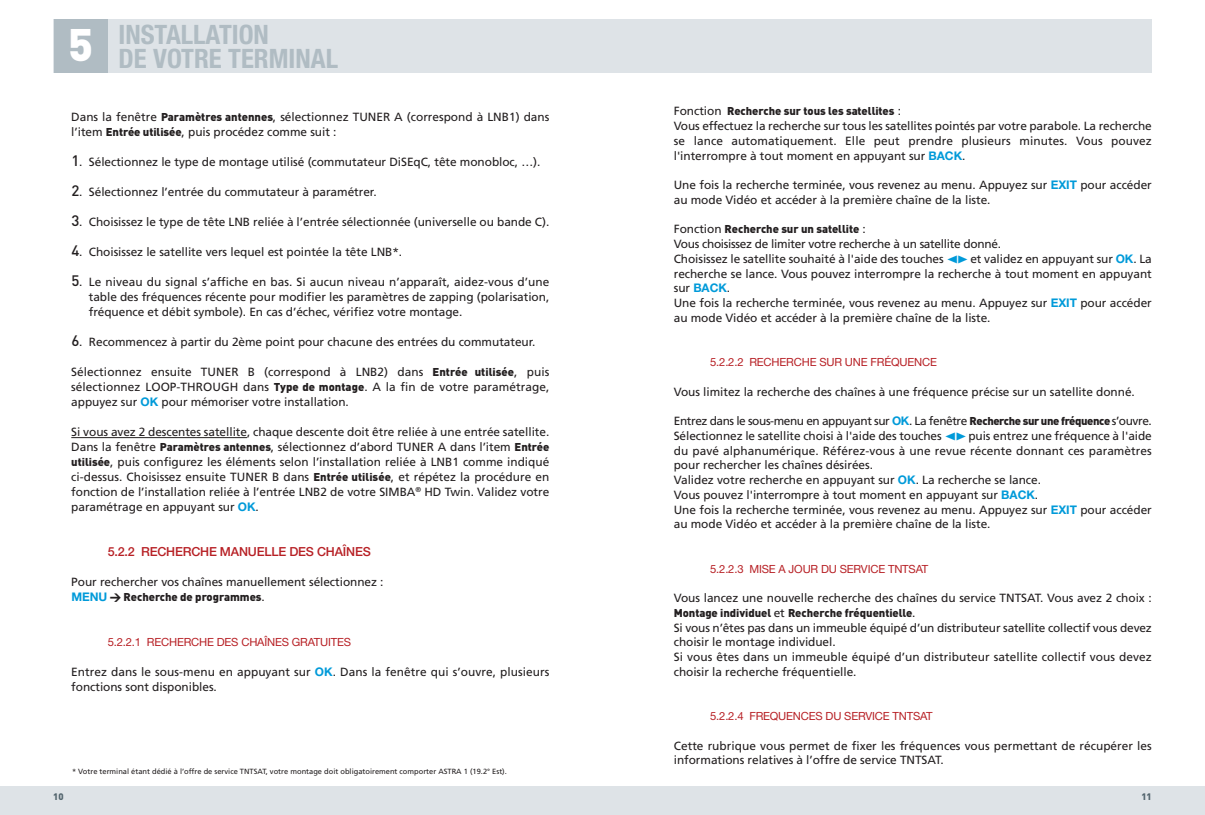
<style>
.page{position:relative;width:1205px;height:815px;background:#fff}
.page>*{position:absolute;margin:0;border:0;box-sizing:border-box;transform-origin:0 0}
.t1{font:700 condensed 26.75px/24.5px "Helvetica Neue LT Std";color:#b0bcc3}
.t2{font:500 12.5px "Helvetica Neue";letter-spacing:-.015em;color:#b72025}
.t3{font:11.88px/14.8px "Frutiger LT Std";letter-spacing:-.005em;color:#231f20}
.t4{font:900 11.25px "DIN";letter-spacing:-.005em;color:#231f20}
.t5{font:11.25px "Helvetica Neue LT Std";letter-spacing:-.015em;color:#b72025}
.t6{font:900 9.38px "DIN";color:#53656e}
.t7{font:7.5px "Frutiger LT Std";color:#231f20}
.s1{font-family:"DIN";font-weight:900;font-size:11.25px}
.s2{font-family:"DIN";font-weight:500;font-size:15px}
.s3{font-family:"Helvetica Neue LT Std";font-weight:700;color:#009ad9}
.s4{font-family:"Helvetica Neue LT Std";font-weight:700;font-size:11.88px;color:#009ad9}
.s5{font-family:"Frutiger LT Std";font-weight:400;font-size:11.88px}
.s6{font-family:"Zeal";color:#009ad9}
</style>
<div class="page">
<div style="left:602px;top:20px;width:550px;height:53px;background:#dee3e7"></div>
<div style="left:602px;top:787px;width:603px;height:28px;background:#dee3e7"></div>
<div style="left:0;top:787px;width:602px;height:28px;background:#dee3e7"></div>
<div style="left:53px;top:20px;width:549px;height:53px;background:#dee3e7"></div>
<div style="left:55px;top:20px;width:53px;height:53px;background:#b0bcc3"></div>
<hr style="left:71px;top:437px;width:176px;height:1px;background:#231f20">
<h1 class="t1" style="left:68px;top:24px;width:271px;text-indent:50px">INSTALLATION<br><sup>5</sup> DE VOTRE TERMINAL</h1>
<p class="t3" style="left:71px;top:111px;width:479px">Dans la fenêtre <span class="s1">Paramètres antennes</span>, sélectionnez TUNER A (correspond à LNB1) dans l’item <span class="s1">Entrée utilisée</span>, puis procédez comme suit :</p>
<p class="t3" style="left:71px;top:156px;width:470px"><span class="s2">1</span>. Sélectionnez le type de montage utilisé (commutateur DiSEqC, tête monobloc, …).</p>
<p class="t3" style="left:71px;top:186px;width:307px"><span class="s2">2</span>. Sélectionnez l’entrée du commutateur à paramétrer.</p>
<p class="t3" style="left:71px;top:216px;width:479px"><span class="s2">3</span>. Choisissez le type de tête LNB reliée à l’entrée sélectionnée (universelle ou bande C).</p>
<p class="t3" style="left:71px;top:246px;width:332px"><span class="s2">4</span>. Choisissez le satellite vers lequel est pointée la tête LNB*.</p>
<p class="t3" style="left:89px;top:276px;width:462px;text-align:justify;text-indent:-17px"><span class="s2">5</span>. Le niveau du signal s’affiche en bas. Si aucun niveau n’apparaît, aidez-vous d’une table des fréquences récente pour modifier les paramètres de zapping (polarisation, fréquence et débit symbole). En cas d’échec, vérifiez votre montage.</p>
<p class="t3" style="left:71px;top:336px;width:466px"><span class="s2">6</span>. Recommencez à partir du 2ème point pour chacune des entrées du commutateur.</p>
<p class="t3" style="left:71px;top:366px;width:479px;text-align:justify">Sélectionnez ensuite TUNER B (correspond à LNB2) dans <span class="s1">Entrée utilisée</span>, puis sélectionnez LOOP-THROUGH dans <span class="s1">Type de montage</span>. A la fin de votre paramétrage, appuyez sur <span class="s3">OK</span> pour mémoriser votre installation.</p>
<p class="t3" style="left:71px;top:426px;width:479px;text-align:justify">Si vous avez 2 descentes satellite, chaque descente doit être reliée à une entrée satellite.<br>Dans la fenêtre <span class="s1">Paramètres antennes</span>, sélectionnez d’abord TUNER A dans l’item <span class="s1">Entrée utilisée</span>, puis configurez les éléments selon l’installation reliée à LNB1 comme indiqué ci-dessus. Choisissez ensuite TUNER B dans <span class="s1">Entrée utilisée</span>, et répétez la procédure en fonction de l’installation reliée à l’entrée LNB2 de votre SIMBA<sup>®</sup> HD Twin. Validez votre paramétrage en appuyant sur <span class="s3">OK</span>.</p>
<p class="t2" style="left:108px;top:547px;width:265px">5.2.2 RECHERCHE MANUELLE DES CHAÎNES</p>
<p class="t3" style="left:71px;top:576px;width:314px">Pour rechercher vos chaînes manuellement sélectionnez :</p>
<p class="t4" style="left:71px;top:591px;width:195px"><span class="s4">MENU</span> &gt; Recherche de programmes<span class="s5">.</span></p>
<p class="t5" style="left:108px;top:638px;width:245px">5.2.2.1 RECHERCHE DES CHAÎNES GRATUITES</p>
<p class="t3" style="left:71px;top:666px;width:479px">Entrez dans le sous-menu en appuyant sur <span class="s3">OK</span>. Dans la fenêtre qui s’ouvre, plusieurs fonctions sont disponibles.</p>
<p class="t7" style="left:72px;top:768px;width:436px">* Votre terminal étant dédié à l’offre de service TNTSAT, votre montage doit obligatoirement comporter ASTRA 1 (19.2° Est).</p>
<p class="t4" style="left:674px;top:105px;width:229px"><span class="s5">Fonction</span> Recherche sur tous les satellites <span class="s5">:</span></p>
<p class="t3" style="left:674px;top:120px;width:479px;text-align:justify">Vous effectuez la recherche sur tous les satellites pointés par votre parabole. La recherche se lance automatiquement. Elle peut prendre plusieurs minutes. Vous pouvez l'interrompre à tout moment en appuyant sur <span class="s3">BACK</span>.</p>
<p class="t3" style="left:674px;top:179px;width:479px">Une fois la recherche terminée, vous revenez au menu. Appuyez sur <span class="s3">EXIT</span> pour accéder au mode Vidéo et accéder à la première chaîne de la liste.</p>
<p class="t4" style="left:674px;top:223px;width:193px"><span class="s5">Fonction</span> Recherche sur un satellite <span class="s5">:</span></p>
<p class="t3" style="left:674px;top:238px;width:479px">Vous choisissez de limiter votre recherche à un satellite donné.<br>Choisissez le satellite souhaité à l'aide des touches <span class="s6">√®</span>et validez en appuyant sur <span class="s3">OK</span>. La recherche se lance. Vous pouvez interrompre la recherche à tout moment en appuyant sur <span class="s3">BACK</span>.<br>Une fois la recherche terminée, vous revenez au menu. Appuyez sur <span class="s3">EXIT</span> pour accéder au mode Vidéo et accéder à la première chaîne de la liste.</p>
<p class="t5" style="left:710px;top:358px;width:228px">5.2.2.2 RECHERCHE SUR UNE FRÉQUENCE</p>
<p class="t3" style="left:674px;top:385px;width:462px">Vous limitez la recherche des chaînes à une fréquence précise sur un satellite donné.</p>
<p class="t3" style="left:674px;top:415px;width:479px">Entrez dans le sous-menu en appuyant sur <span class="s3">OK</span>. La fenêtre <span class="s1">Recherche sur une fréquence</span> s’ouvre.<br>Sélectionnez le satellite choisi à l'aide des touches <span class="s6">√®</span>puis entrez une fréquence à l'aide du pavé alphanumérique. Référez-vous à une revue récente donnant ces paramètres pour rechercher les chaînes désirées.<br>Validez votre recherche en appuyant sur <span class="s3">OK</span>. La recherche se lance.<br>Vous pouvez l'interrompre à tout moment en appuyant sur <span class="s3">BACK</span>.<br>Une fois la recherche terminée, vous revenez au menu. Appuyez sur <span class="s3">EXIT</span> pour accéder au mode Vidéo et accéder à la première chaîne de la liste.</p>
<p class="t5" style="left:710px;top:565px;width:219px">5.2.2.3 MISE A JOUR DU SERVICE TNTSAT</p>
<p class="t3" style="left:674px;top:592px;width:479px">Vous lancez une nouvelle recherche des chaînes du service TNTSAT. Vous avez 2 choix :</p>
<p class="t4" style="left:674px;top:606px;width:243px">Montage individuel <span class="s5">et</span> Recherche fréquentielle<span class="s5">.</span></p>
<p class="t3" style="left:674px;top:621px;width:479px">Si vous n’êtes pas dans un immeuble équipé d’un distributeur satellite collectif vous devez choisir le montage individuel.<br>Si vous êtes dans un immeuble équipé d’un distributeur satellite collectif vous devez choisir la recherche fréquentielle.</p>
<p class="t5" style="left:710px;top:712px;width:224px">5.2.2.4 FREQUENCES DU SERVICE TNTSAT</p>
<p class="t3" style="left:674px;top:739px;width:479px">Cette rubrique vous permet de fixer les fréquences vous permettant de récupérer les informations relatives à l’offre de service TNTSAT.</p>
<p class="t6" style="left:53px;top:791px;width:12px">10</p>
<p class="t6" style="left:1141px;top:791px;width:12px">11</p>
</div>
